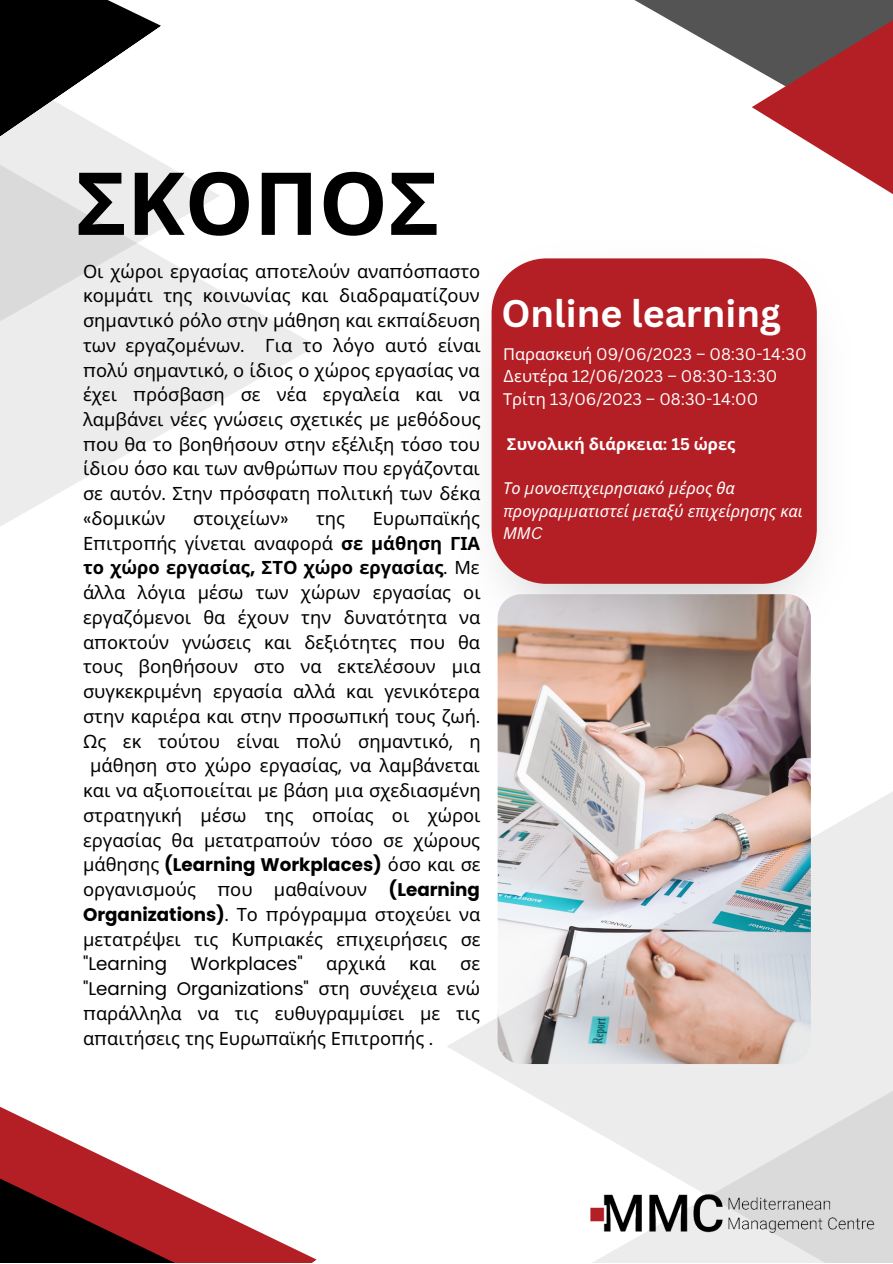
<style>
.page{position:relative;width:893px;height:1264px;background:#fff}
.page>*{position:absolute;margin:0;border:0;box-sizing:border-box;transform-origin:0 0}
.t1{font:700 86.85px "Noto Sans";color:#000}
.t2{font:700 37.5px "Canva Sans";color:#fff}
.t3{font:18.3px/24.8px "Noto Sans";color:#000;text-align:justify}
.t4{font:18.3px "Poppins";color:#000}
.t5{font:700 18.3px "Poppins";color:#000}
.t6{font:16.35px/22.4px "Canva Sans";color:#fff}
.t7{font:italic 16.35px/22.4px "Noto Sans";color:#fff}
.t8{font:700 16.35px "Noto Sans";color:#fff}
.s1{font-family:"Poppins"}
.s2{font-weight:700}
.s3{font-family:"Poppins";font-weight:700}
.s4{font-family:"Noto Sans";font-weight:400}
.s5{font-family:"Noto Sans"}
.s6{font-family:"Canva Sans"}
</style>
<div class="page">
<svg style="left:0;top:291px;width:316px;height:235px"></svg>
<svg style="left:0;top:162px;width:220px;height:301px;fill:#ececec"></svg>
<img style="left:447px;top:656px;width:445px;height:465px">
<svg style="left:587px;top:875px;width:305px;height:387px"></svg>
<img style="left:497px;top:306px;width:320px;height:349px">
<div style="left:491px;top:258px;width:325px;height:326px;background:#b41f25"></div>
<svg style="left:634px;top:0;width:117px;height:67px"></svg>
<svg style="left:751px;top:0;width:141px;height:306px"></svg>
<svg style="left:196px;top:1201px;width:121px;height:61px;fill:#b41f25"></svg>
<svg style="left:0;top:1106px;width:196px;height:156px"></svg>
<img style="left:577px;top:1082px;width:308px;height:180px">
<svg style="left:0;top:0;width:161px;height:242px"></svg>
<h1 class="t1" style="left:75px;top:142px;width:365px">ΣΚΟΠΟΣ</h1>
<p class="t3" style="left:83px;top:258px;width:399px">Οι χώροι εργασίας α<span class="s1">π</span>οτελούν ανα<span class="s1">π</span>όσ<span class="s1">π</span>αστο κομμάτι της κοινωνίας και διαδραματίζουν σημαντικό ρόλο στην μάθηση και εκ<span class="s1">π</span>αίδευση των εργαζομένων<span class="s1">.</span> Για το λόγο αυτό είναι <span class="s1">π</span>ολύ σημαντικό<span class="s1">,</span> ο ίδιος ο χώρος εργασίας να έχει <span class="s1">π</span>ρόσβαση σε νέα εργαλεία και να λαμβάνει νέες γνώσεις σχετικές με μεθόδους <span class="s1">π</span>ου θα το βοηθήσουν στην εξέλιξη τόσο του ίδιου όσο και των ανθρώ<span class="s1">π</span>ων <span class="s1">π</span>ου εργάζονται σε αυτόν<span class="s1">.</span> Στην <span class="s1">π</span>ρόσφατη <span class="s1">π</span>ολιτική των δέκα <span class="s1">«</span>δομικών</p>
<p class="t3" style="left:83px;top:505px;width:399px;text-align:right">Ευρω<span class="s1">π</span>αϊκής<br>Ε<span class="s1">π</span>ιτρο<span class="s1">π</span>ής γίνεται αναφορά <span class="s2">σε μάθηση ΓΙΑ το χώρο εργασίας</span><span class="s3">,</span> <span class="s2">ΣΤΟ χώρο εργασίας</span><span class="s1">.</span> Με άλλα λόγια μέσω των χώρων εργασίας οι εργαζόμενοι θα έχουν την δυνατότητα να α<span class="s1">π</span>οκτούν γνώσεις και δεξιότητες <span class="s1">π</span>ου θα τους βοηθήσουν στο να εκτελέσουν μια συγκεκριμένη εργασία αλλά και γενικότερα στην καριέρα και στην <span class="s1">π</span>ροσω<span class="s1">π</span>ική τους ζωή<span class="s1">.<br></span>Ως εκ τούτου είναι <span class="s1">π</span>ολύ σημαντικό<span class="s1">,</span> η μάθηση στο χώρο εργασίας<span class="s1">,</span> να λαμβάνεται και να αξιο<span class="s1">π</span>οιείται με βάση μια σχεδιασμένη στρατηγική μέσω της ο<span class="s1">π</span>οίας οι χώροι εργασίας θα μετατρα<span class="s1">π</span>ούν τόσο σε χώρους</p>
<p class="t5" style="left:83px;top:852px;width:399px"><span class="s4">μάθησης</span> (Learning Workplaces) <span class="s4">όσο και σε</span></p>
<p class="t3" style="left:83px;top:876px;width:399px">οργανισμούς <span class="s1">π</span>ου μαθαίνουν <span class="s3">(Learning Organizations)</span><span class="s1">.</span> Το <span class="s1">π</span>ρόγραμμα στοχεύει να μετατρέψει τις Κυ<span class="s1">π</span>ριακές ε<span class="s1">π</span>ιχειρήσεις σε</p>
<p class="t4" style="left:83px;top:951px;width:85px">"Learning</p>
<p class="t4" style="left:190px;top:951px;width:114px">Workplaces"</p>
<p class="t3" style="left:326px;top:950px;width:61px">αρχικά</p>
<p class="t3" style="left:409px;top:950px;width:29px">και</p>
<p class="t3" style="left:460px;top:950px;width:22px">σε</p>
<p class="t4" style="left:83px;top:975px;width:398px">"Learning Organizations" <span class="s5">στη συνέχεια ενώ</span></p>
<p class="t3" style="left:83px;top:1000px;width:398px"><span class="s1">π</span>αράλληλα να τις ευθυγραμμίσει με τις α<span class="s1">π</span>αιτήσεις της Ευρω<span class="s1">π</span>αϊκής Ε<span class="s1">π</span>ιτρο<span class="s1">π</span>ής <span class="s1">.</span></p>
<p class="t3" style="left:193px;top:505px;width:97px">στοιχείων<span class="s1">»</span></p>
<p class="t3" style="left:316px;top:505px;width:30px">της</p>
<h2 class="t2" style="left:501px;top:286px;width:281px">Online learning</h2>
<p class="t6" style="left:503px;top:342px;width:305px"><span class="s5">Παρασκευή</span> 09/06/2023 – 08:30-14:30<br>Δ<span class="s5">ευτέρα</span> 12/06/2023 – 08:30-13:30<br><span class="s5">Τρίτη</span> 13/06/2023 – 08:30-14:00</p>
<p class="t8" style="left:507px;top:432px;width:230px">Συνολική διάρκεια<span class="s6">: 15</span> ώρες</p>
<p class="t7" style="left:503px;top:477px;width:301px">Το <span class="s6">μ</span>ονοε<span class="s6">π</span>ιχειρησιακό <span class="s6">μ</span>έρος θα <span class="s6">π</span>ρογρα<span class="s6">μμ</span>ατιστεί <span class="s6">μ</span>εταξύ ε<span class="s6">π</span>ιχείρησης και<br>ΜΜ<span class="s6">C</span></p>
</div>
